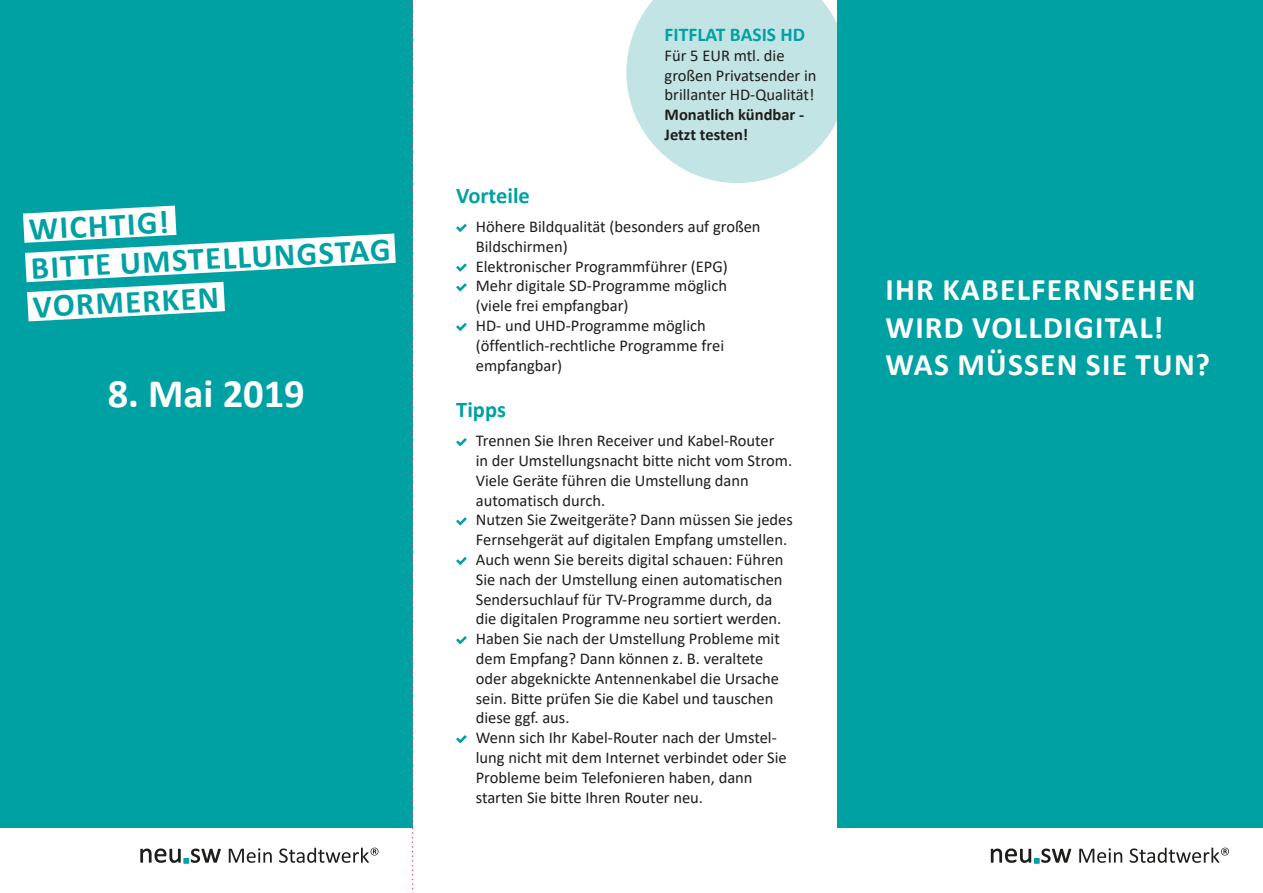
<style>
.page{position:relative;width:1263px;height:893px;background:#fff}
.page>*{position:absolute;margin:0;border:0;box-sizing:border-box;transform-origin:0 0}
.t1{font:700 40.5px "Calibri";color:#fff}
.t2{font:700 32.4px/39px "Calibri";color:#00a1a3}
.t3{font:700 31.5px/37.8px "Calibri";letter-spacing:.04em;color:#fff}
.t4{font:700 22.5px "Calibri";color:#00a1a3}
.t5{font:700 19.5px "Calibri";color:#00a1a3}
.t6{font:16.5px/19.8px "Calibri";color:#1d1d1b}
.t7{font:700 16.5px "Calibri";color:#1d1d1b}
</style>
<div class="page">
<svg style="left:626px;top:0;width:212px;height:183px;background:#cae7e7"></svg>
<svg style="left:991px;top:848px;width:80px;height:16px"></svg>
<svg style="left:1079px;top:848px;width:150px;height:15px"></svg>
<div style="left:838px;top:0;width:425px;height:827px;background:#00a1a3"></div>
<div style="left:0;top:0;width:412px;height:827px;background:#00a1a3"></div>
<svg style="left:456px;top:224px;width:11px;height:8px"></svg>
<svg style="left:456px;top:264px;width:11px;height:8px"></svg>
<svg style="left:456px;top:283px;width:11px;height:8px"></svg>
<svg style="left:456px;top:323px;width:11px;height:8px"></svg>
<svg style="left:456px;top:438px;width:11px;height:8px"></svg>
<svg style="left:456px;top:517px;width:11px;height:8px"></svg>
<svg style="left:456px;top:557px;width:11px;height:8px"></svg>
<svg style="left:456px;top:636px;width:11px;height:8px"></svg>
<svg style="left:456px;top:735px;width:11px;height:8px"></svg>
<svg style="left:140px;top:848px;width:81px;height:16px"></svg>
<svg style="left:229px;top:848px;width:149px;height:15px"></svg>
<svg style="left:23px;top:206px;width:373px;height:115px"></svg>
<svg style="left:412px;top:0;width:1px;height:893px"></svg>
<p class="t2" style="left:28px;top:209px;width:141px;rotate:-3deg">WICHTIG!</p>
<p class="t2" style="left:30px;top:248px;width:362px;rotate:-3deg">BITTE UMSTELLUNGSTAG<br>VORMERKEN</p>
<p class="t1" style="left:108px;top:365px;width:199px">8. Mai 2019</p>
<p class="t5" style="left:665px;top:21px;width:142px">FITFLAT BASIS HD</p>
<p class="t6" style="left:665px;top:45px;width:122px">Für 5 EUR mtl. die</p>
<p class="t6" style="left:665px;top:65px;width:153px">großen Privatsender in</p>
<p class="t6" style="left:665px;top:85px;width:151px">brillanter HD-Qualität!</p>
<p class="t7" style="left:665px;top:103px;width:141px">Monatlich kündbar -</p>
<p class="t7" style="left:665px;top:123px;width:85px">Jetzt testen!</p>
<p class="t4" style="left:456px;top:180px;width:75px">Vorteile</p>
<p class="t6" style="left:476px;top:216px;width:286px">Höhere Bildqualität (besonders auf großen</p>
<p class="t6" style="left:476px;top:236px;width:93px">Bildschirmen)</p>
<p class="t6" style="left:476px;top:256px;width:254px">Elektronischer Programmführer (EPG)</p>
<p class="t6" style="left:476px;top:276px;width:253px">Mehr digitale SD-Programme möglich</p>
<p class="t6" style="left:476px;top:295px;width:154px">(viele frei empfangbar)</p>
<p class="t6" style="left:476px;top:315px;width:231px">HD- und UHD-Programme möglich</p>
<p class="t6" style="left:476px;top:335px;width:250px">(öffentlich-rechtliche Programme frei</p>
<p class="t6" style="left:476px;top:355px;width:88px">empfangbar)</p>
<p class="t4" style="left:456px;top:394px;width:51px">Tipps</p>
<p class="t6" style="left:476px;top:430px;width:300px">Trennen Sie Ihren Receiver und Kabel-Router</p>
<p class="t6" style="left:476px;top:450px;width:318px">in der Umstellungsnacht bitte nicht vom Strom.<br>Viele Geräte führen die Umstellung dann</p>
<p class="t6" style="left:476px;top:490px;width:131px">automatisch durch.</p>
<p class="t6" style="left:476px;top:510px;width:318px">Nutzen Sie Zweitgeräte? Dann müssen Sie jedes<br>Fernsehgerät auf digitalen Empfang umstellen.</p>
<p class="t6" style="left:476px;top:549px;width:309px">Auch wenn Sie bereits digital schauen: Führen Sie nach der Umstellung einen automatischen Sendersuchlauf für TV-Programme durch, da die digitalen Programme neu sortiert werden.</p>
<p class="t6" style="left:476px;top:628px;width:306px">Haben Sie nach der Umstellung Probleme mit dem Empfang? Dann können z. B. veraltete oder abgeknickte Antennenkabel die Ursache sein. Bitte prüfen Sie die Kabel und tauschen diese ggf. aus.</p>
<p class="t6" style="left:476px;top:727px;width:302px">Wenn sich Ihr Kabel-Router nach der Umstel-</p>
<p class="t6" style="left:476px;top:747px;width:312px">lung nicht mit dem Internet verbindet oder Sie<br>Probleme beim Telefonieren haben, dann</p>
<p class="t6" style="left:476px;top:787px;width:229px">starten Sie bitte Ihren Router neu.</p>
<p class="t3" style="left:885px;top:270px;width:312px">IHR KABELFERNSEHEN<br>WIRD VOLLDIGITAL!</p>
<p class="t3" style="left:885px;top:346px;width:326px">WAS MÜSSEN SIE TUN?</p>
</div>
